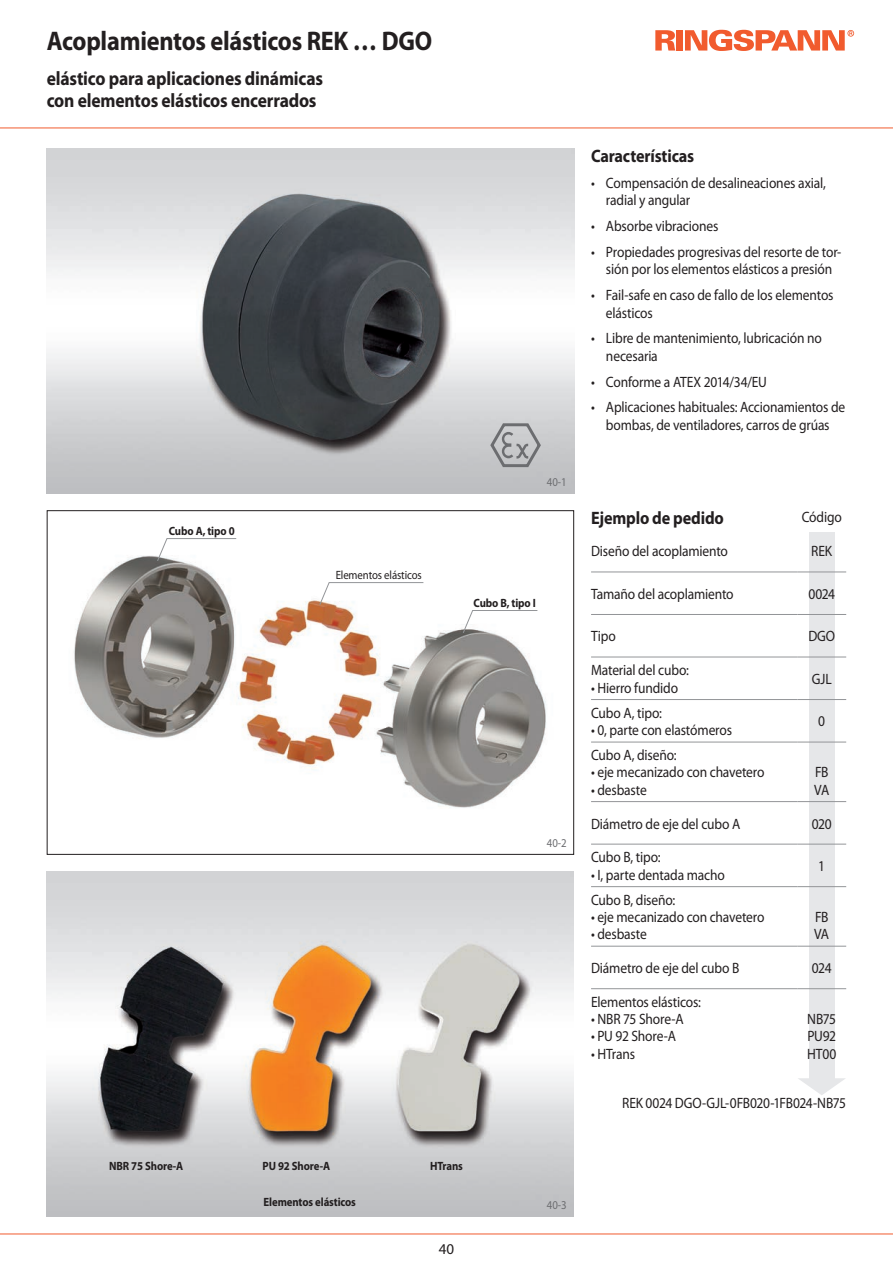
<style>
.page{position:relative;width:893px;height:1263px;background:#fff}
.page>*{position:absolute;margin:0;border:0;box-sizing:border-box;transform-origin:0 0}
.t1{font:700 27px "Myriad Pro";letter-spacing:-.01em;color:#231f20;scale:.9 1}
.t2{font:700 19.5px/22.2px "Myriad Pro";letter-spacing:-.01em;color:#231f20;scale:.9 1}
.t3{font:700 18px "Myriad Pro";letter-spacing:-.01em;color:#231f20;scale:.9 1}
.t4{font:15px/17.2px "Myriad Pro";letter-spacing:-.01em;color:#231f20;scale:.9 1}
.t5{font:15px "Myriad Pro";letter-spacing:-.01em;color:#231f20}
.t6{font:700 12px "Myriad Pro";letter-spacing:-.01em;color:#231f20;scale:.9 1}
.t7{font:12px "Myriad Pro";letter-spacing:-.01em;color:#231f20;scale:.9 1}
.t8{font:12px "Myriad Pro";color:#6c6d70;scale:.9 1}
</style>
<div class="page">
<img style="left:74px;top:556px;width:472px;height:252px">
<svg style="left:655px;top:30px;width:20px;height:21px"></svg>
<div style="left:676px;top:30px;width:7px;height:21px;background:#f15b2e"></div>
<svg style="left:685px;top:30px;width:169px;height:21px"></svg>
<hr style="left:0;top:128px;width:893px;height:1px;background:#f15b2e">
<hr style="left:0;top:1233px;width:893px;height:1px;background:#f15b2e">
<img style="left:47px;top:149px;width:527px;height:344px">
<img style="left:47px;top:872px;width:527px;height:344px">
<svg style="left:490px;top:423px;width:51px;height:44px;background:#afb0b2"></svg>
<div style="left:809px;top:532px;width:25px;height:550px;background:#e6e7e9"></div>
<svg style="left:798px;top:1078px;width:47px;height:17px"></svg>
<hr style="left:591px;top:572px;width:206px;height:1px;background:#939598">
<hr style="left:797px;top:572px;width:49px;height:1px;background:#939598">
<hr style="left:591px;top:614px;width:206px;height:1px;background:#939598">
<hr style="left:797px;top:614px;width:49px;height:1px;background:#939598">
<hr style="left:591px;top:657px;width:206px;height:1px;background:#939598">
<hr style="left:797px;top:657px;width:49px;height:1px;background:#939598">
<hr style="left:591px;top:699px;width:206px;height:1px;background:#939598">
<hr style="left:797px;top:699px;width:49px;height:1px;background:#939598">
<hr style="left:591px;top:742px;width:206px;height:1px;background:#939598">
<hr style="left:797px;top:742px;width:49px;height:1px;background:#939598">
<hr style="left:591px;top:801px;width:206px;height:1px;background:#939598">
<hr style="left:797px;top:801px;width:49px;height:1px;background:#939598">
<hr style="left:591px;top:844px;width:206px;height:1px;background:#939598">
<hr style="left:797px;top:844px;width:49px;height:1px;background:#939598">
<hr style="left:591px;top:886px;width:206px;height:1px;background:#939598">
<hr style="left:797px;top:886px;width:49px;height:1px;background:#939598">
<hr style="left:591px;top:946px;width:206px;height:1px;background:#939598">
<hr style="left:797px;top:946px;width:49px;height:1px;background:#939598">
<hr style="left:591px;top:988px;width:206px;height:1px;background:#939598">
<hr style="left:797px;top:988px;width:49px;height:1px;background:#939598">
<svg style="left:157px;top:538px;width:80px;height:24px"></svg>
<svg style="left:319px;top:582px;width:105px;height:24px"></svg>
<svg style="left:462px;top:610px;width:76px;height:24px"></svg>
<h1 class="t1" style="left:47px;top:23px;width:430px">Acoplamientos elásticos REK … DGO</h1>
<h2 class="t2" style="left:47px;top:67px;width:309px">elástico para aplicaciones dinámicas con elementos elásticos encerrados</h2>
<p class="t6" style="left:169px;top:523px;width:75px">Cubo A, tipo 0</p>
<p class="t7" style="left:336px;top:567px;width:97px">Elementos elásticos</p>
<p class="t8" style="left:547px;top:474px;width:23px">40-1</p>
<p class="t6" style="left:474px;top:595px;width:71px">Cubo B, tipo I</p>
<p class="t8" style="left:547px;top:836px;width:23px">40-2</p>
<p class="t6" style="left:109px;top:1158px;width:84px">NBR 75 Shore-A</p>
<p class="t6" style="left:263px;top:1158px;width:77px">PU 92 Shore-A</p>
<p class="t6" style="left:430px;top:1158px;width:38px">HTrans</p>
<p class="t6" style="left:264px;top:1194px;width:104px">Elementos elásticos</p>
<p class="t5" style="left:439px;top:1240px;width:17px">40</p>
<p class="t8" style="left:547px;top:1197px;width:23px">40-3</p>
<p class="t3" style="left:591px;top:145px;width:116px">Características</p>
<p class="t4" style="left:606px;top:174px;width:246px;text-indent:-15px">• Compensación de desalineaciones axial, radial y angular</p>
<p class="t4" style="left:591px;top:217px;width:143px">• Absorbe vibraciones</p>
<p class="t4" style="left:591px;top:243px;width:280px;text-align:center">• Propiedades progresivas del resorte de tor&shy;sión por los elementos elásticos a presión</p>
<p class="t4" style="left:606px;top:286px;width:254px;text-indent:-15px">• Fail-safe en caso de fallo de los elementos elásticos</p>
<p class="t4" style="left:606px;top:330px;width:241px;text-indent:-15px">• Libre de mantenimiento, lubricación no necesaria</p>
<p class="t4" style="left:591px;top:373px;width:197px">• Conforme a ATEX 2014/34/EU</p>
<p class="t4" style="left:591px;top:399px;width:284px;text-align:center">• Aplicaciones habituales: Accionamientos de bombas, de ventiladores, carros de grúas</p>
<p class="t3" style="left:591px;top:506px;width:149px">Ejemplo de pedido</p>
<p class="t4" style="left:802px;top:508px;width:46px">Código</p>
<p class="t4" style="left:591px;top:542px;width:154px">Diseño del acoplamiento</p>
<p class="t4" style="left:811px;top:542px;width:25px">REK</p>
<p class="t4" style="left:591px;top:585px;width:160px">Tamaño del acoplamiento</p>
<p class="t4" style="left:808px;top:585px;width:31px">0024</p>
<p class="t4" style="left:591px;top:627px;width:29px">Tipo</p>
<p class="t4" style="left:808px;top:627px;width:31px">DGO</p>
<p class="t4" style="left:591px;top:661px;width:110px">Material del cubo:</p>
<p class="t4" style="left:591px;top:679px;width:98px">• Hierro fundido</p>
<p class="t4" style="left:812px;top:670px;width:24px">GJL</p>
<p class="t4" style="left:591px;top:704px;width:80px">Cubo A, tipo:</p>
<p class="t4" style="left:591px;top:721px;width:158px">• 0, parte con elastómeros</p>
<p class="t4" style="left:591px;top:746px;width:97px">Cubo A, diseño:</p>
<p class="t4" style="left:591px;top:763px;width:194px">• eje mecanizado con chavetero</p>
<p class="t4" style="left:591px;top:781px;width:63px">• desbaste</p>
<p class="t4" style="left:818px;top:712px;width:9px">0</p>
<p class="t4" style="left:814px;top:763px;width:18px">FB<br>VA</p>
<p class="t4" style="left:591px;top:815px;width:167px">Diámetro de eje del cubo A</p>
<p class="t4" style="left:812px;top:815px;width:24px">020</p>
<p class="t4" style="left:591px;top:848px;width:79px">Cubo B, tipo:</p>
<p class="t4" style="left:591px;top:866px;width:150px">• I, parte dentada macho</p>
<p class="t4" style="left:818px;top:857px;width:9px">1</p>
<p class="t4" style="left:591px;top:891px;width:95px">Cubo B, diseño:</p>
<p class="t4" style="left:591px;top:908px;width:194px">• eje mecanizado con chavetero</p>
<p class="t4" style="left:591px;top:925px;width:63px">• desbaste</p>
<p class="t4" style="left:814px;top:908px;width:18px">FB<br>VA</p>
<p class="t4" style="left:591px;top:959px;width:166px">Diámetro de eje del cubo B</p>
<p class="t4" style="left:812px;top:959px;width:23px">024</p>
<p class="t4" style="left:591px;top:993px;width:124px">Elementos elásticos:</p>
<p class="t4" style="left:591px;top:1010px;width:104px">• NBR 75 Shore-A</p>
<p class="t4" style="left:591px;top:1027px;width:96px">• PU 92 Shore-A</p>
<p class="t4" style="left:591px;top:1045px;width:51px">• HTrans</p>
<p class="t4" style="left:807px;top:1010px;width:34px;text-align:justify">NB75<br>PU92<br>HT00</p>
<p class="t4" style="left:622px;top:1094px;width:250px">REK 0024 DGO-GJL-0FB020-1FB024-NB75</p>
</div>
